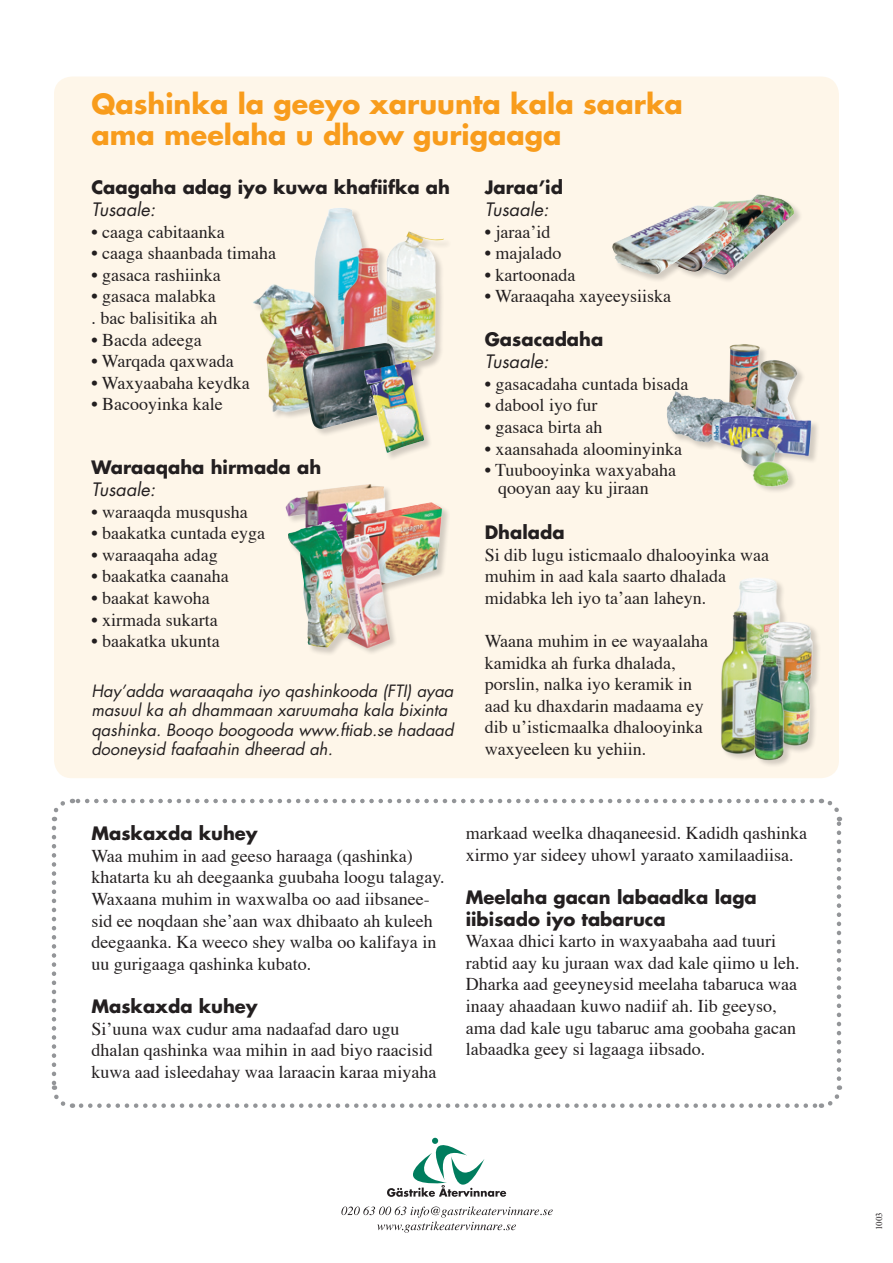
<style>
.page{position:relative;width:893px;height:1263px;background:#fff}
.page>*{position:absolute;margin:0;border:0;box-sizing:border-box;transform-origin:0 0}
.t1{font:700 27px/31.5px "Futura";color:#f89c1c}
.t2{font:18px/21.6px "Times";color:#231f20}
.t3{font:700 18px/21.6px "Futura";color:#231f20}
.t4{font:italic 18px "Futura";color:#231f20}
.t5{font:italic 16.5px/19.5px "Futura";color:#231f20}
.t6{font:9px "Times New Roman";color:#231f20}
</style>
<div class="page">
<div style="left:54px;top:77px;width:785px;height:701px;background:#fef6e9;border-radius:18px"></div>
<svg style="left:387px;top:1138px;width:119px;height:59px"></svg>
<svg style="left:341px;top:1206px;width:212px;height:27px"></svg>
<svg style="left:51px;top:828px;width:22px;height:280px"></svg>
<svg style="left:81px;top:1085px;width:762px;height:23px"></svg>
<svg style="left:820px;top:798px;width:23px;height:281px"></svg>
<svg style="left:51px;top:798px;width:761px;height:23px"></svg>
<img style="left:755px;top:194px;width:39px;height:50px">
<div style="left:653px;top:197px;width:119px;height:83px;background:#231f20;opacity:.2"></div>
<img style="left:653px;top:198px;width:111px;height:74px">
<div style="left:612px;top:205px;width:125px;height:78px;background:#231f20;opacity:.2"></div>
<img style="left:612px;top:205px;width:117px;height:70px">
<img style="left:314px;top:208px;width:49px;height:71px">
<img style="left:325px;top:241px;width:61px;height:102px">
<img style="left:386px;top:231px;width:58px;height:134px">
<div style="left:252px;top:285px;width:97px;height:135px;background:#231f20;opacity:.2"></div>
<img style="left:252px;top:279px;width:95px;height:138px">
<div style="left:302px;top:343px;width:108px;height:95px;background:#231f20;opacity:.2"></div>
<img style="left:303px;top:343px;width:99px;height:86px">
<div style="left:364px;top:362px;width:68px;height:99px;background:#231f20;opacity:.2"></div>
<img style="left:364px;top:362px;width:60px;height:91px">
<img style="left:285px;top:458px;width:129px;height:62px">
<div style="left:342px;top:502px;width:108px;height:99px;background:#231f20;opacity:.2"></div>
<img style="left:342px;top:502px;width:100px;height:90px">
<div style="left:288px;top:520px;width:73px;height:135px;background:#231f20;opacity:.2"></div>
<img style="left:288px;top:521px;width:65px;height:127px">
<div style="left:341px;top:534px;width:57px;height:121px;background:#fef6e9"></div>
<img style="left:321px;top:528px;width:89px;height:124px">
<div style="left:717px;top:344px;width:51px;height:99px;background:#231f20;opacity:.2"></div>
<img style="left:717px;top:344px;width:43px;height:46px">
<div style="left:752px;top:359px;width:57px;height:94px;background:#231f20;opacity:.2"></div>
<img style="left:752px;top:360px;width:48px;height:31px">
<div style="left:666px;top:390px;width:104px;height:60px;background:#231f20;opacity:.2"></div>
<img style="left:667px;top:391px;width:31px;height:51px">
<img style="left:698px;top:391px;width:120px;height:70px">
<div style="left:741px;top:436px;width:43px;height:39px;background:#231f20;opacity:.2"></div>
<img style="left:741px;top:437px;width:35px;height:30px">
<img style="left:742px;top:450px;width:52px;height:41px">
<img style="left:739px;top:578px;width:47px;height:43px">
<div style="left:766px;top:621px;width:55px;height:76px;background:#231f20;opacity:.2"></div>
<img style="left:774px;top:622px;width:39px;height:34px">
<div style="left:780px;top:671px;width:38px;height:84px;background:#231f20;opacity:.2"></div>
<img style="left:793px;top:656px;width:25px;height:92px">
<div style="left:721px;top:611px;width:45px;height:151px;background:#231f20;opacity:.2"></div>
<img style="left:721px;top:606px;width:53px;height:150px">
<div style="left:754px;top:654px;width:39px;height:114px;background:#231f20;opacity:.2"></div>
<img style="left:754px;top:655px;width:30px;height:105px">
<h1 class="t1" style="left:91px;top:87px;width:593px">Qashinka la geeyo xaruunta kala saarka ama meelaha u dhow gurigaaga</h1>
<p class="t3" style="left:91px;top:176px;width:360px">Caagaha adag iyo kuwa khafiifka ah</p>
<p class="t4" style="left:91px;top:197px;width:65px">Tusaale:</p>
<p class="t2" style="left:91px;top:219px;width:135px">• caaga cabitaanka</p>
<p class="t2" style="left:91px;top:241px;width:186px">• caaga shaanbada timaha</p>
<p class="t2" style="left:91px;top:262px;width:131px">• gasaca rashiinka</p>
<p class="t2" style="left:91px;top:284px;width:127px">• gasaca malabka . bac balisitika ah</p>
<p class="t2" style="left:91px;top:327px;width:112px">• Bacda adeega</p>
<p class="t2" style="left:91px;top:349px;width:144px">• Warqada qaxwada</p>
<p class="t2" style="left:91px;top:370px;width:160px">• Waxyaabaha keydka</p>
<p class="t2" style="left:91px;top:392px;width:133px">• Bacooyinka kale</p>
<p class="t3" style="left:485px;top:176px;width:80px">Jaraa’id</p>
<p class="t4" style="left:485px;top:197px;width:65px">Tusaale:</p>
<p class="t2" style="left:485px;top:219px;width:67px">• jaraa’id</p>
<p class="t2" style="left:485px;top:241px;width:78px">• majalado</p>
<p class="t2" style="left:485px;top:262px;width:92px">• kartoonada</p>
<p class="t2" style="left:485px;top:284px;width:188px">• Waraaqaha xayeeysiiska</p>
<p class="t3" style="left:485px;top:328px;width:120px">Gasacadaha</p>
<p class="t4" style="left:485px;top:349px;width:65px">Tusaale:</p>
<p class="t2" style="left:485px;top:371px;width:205px">• gasacadaha cuntada bisada</p>
<p class="t2" style="left:485px;top:393px;width:114px">• dabool iyo fur</p>
<p class="t2" style="left:485px;top:414px;width:119px">• gasaca birta ah</p>
<p class="t2" style="left:485px;top:436px;width:199px">• xaansahada aloominyinka</p>
<p class="t2" style="left:498px;top:459px;width:179px;line-height:18px;text-indent:-14px">• Tuubooyinka waxyabaha qooyan aay ku jiraan</p>
<p class="t3" style="left:91px;top:456px;width:231px">Waraaqaha hirmada ah</p>
<p class="t4" style="left:91px;top:477px;width:65px">Tusaale:</p>
<p class="t2" style="left:91px;top:499px;width:158px">• waraaqda musqusha</p>
<p class="t2" style="left:91px;top:521px;width:175px">• baakatka cuntada eyga</p>
<p class="t2" style="left:91px;top:542px;width:128px">• waraaqaha adag</p>
<p class="t2" style="left:91px;top:564px;width:139px">• baakatka caanaha</p>
<p class="t2" style="left:91px;top:586px;width:120px">• baakat kawoha</p>
<p class="t2" style="left:91px;top:607px;width:128px">• xirmada sukarta</p>
<p class="t2" style="left:91px;top:629px;width:130px">• baakatka ukunta</p>
<p class="t3" style="left:485px;top:521px;width:81px">Dhalada</p>
<p class="t2" style="left:485px;top:542px;width:286px">Si dib lugu isticmaalo dhalooyinka waa muhim in aad kala saarto dhalada midabka leh iyo ta’aan laheyn.</p>
<p class="t2" style="left:485px;top:628px;width:225px">Waana muhim in ee wayaalaha kamidka ah furka dhalada, porslin, nalka iyo keramik in aad ku dhaxdarin madaama ey dib u’isticmaalka dhalooyinka waxyeeleen ku yehiin.</p>
<p class="t5" style="left:91px;top:680px;width:364px">Hay’adda waraaqaha iyo qashinkooda (FTI) ayaa masuul ka ah dhammaan xaruumaha kala bixinta qashinka. Booqo boogooda www.ftiab.se hadaad dooneysid faafaahin dheerad ah.</p>
<p class="t3" style="left:91px;top:822px;width:168px">Maskaxda kuhey</p>
<p class="t2" style="left:91px;top:843px;width:355px">Waa muhim in aad geeso haraaga (qashinka) khatarta ku ah deegaanka guubaha loogu talagay.<br>Waxaana muhim in waxwalba oo aad iibsanee&shy;sid ee noqdaan she’aan wax dhibaato ah kuleeh deegaanka. Ka weeco shey walba oo kalifaya in uu gurigaaga qashinka kubato.</p>
<p class="t3" style="left:91px;top:995px;width:168px">Maskaxda kuhey</p>
<p class="t2" style="left:91px;top:1016px;width:346px">Si’uuna wax cudur ama nadaafad daro ugu dhalan qashinka waa mihin in aad biyo raacisid kuwa aad isleedahay waa laraacin karaa miyaha</p>
<p class="t2" style="left:466px;top:821px;width:343px">markaad weelka dhaqaneesid. Kadidh qashinka xirmo yar sideey uhowl yaraato xamilaadiisa.</p>
<p class="t3" style="left:466px;top:886px;width:293px">Meelaha gacan labaadka laga iibisado iyo tabaruca</p>
<p class="t2" style="left:466px;top:929px;width:335px">Waxaa dhici karto in waxyaabaha aad tuuri rabtid aay ku juraan wax dad kale qiimo u leh.<br>Dharka aad geeyneysid meelaha tabaruca waa inaay ahaadaan kuwo nadiif ah. Iib geeyso, ama dad kale ugu tabaruc ama goobaha gacan labaadka geey si lagaaga iibsado.</p>
<p class="t6" style="left:874px;top:1230px;width:19px;rotate:-90deg">1003</p>
</div>
